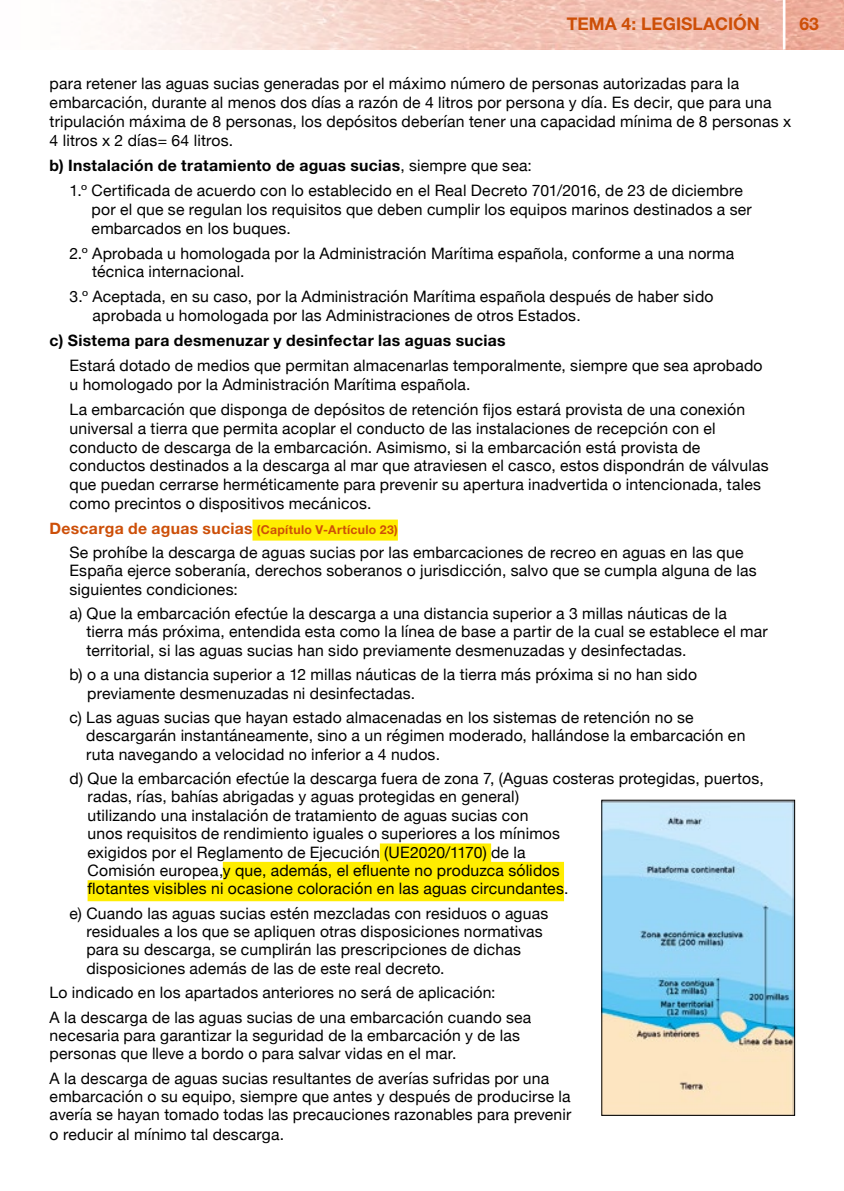
<style>
.page{position:relative;width:844px;height:1191px;background:#fff}
.page>*{position:absolute;margin:0;border:0;box-sizing:border-box;transform-origin:0 0}
.t1{font:700 17.5px "Helvetica Neue";color:#cd4f08}
.t2{font:15.75px/18.4px "Helvetica Neue";letter-spacing:.01em;color:#000}
.t3{font:700 15.75px "Helvetica Neue LT Std";letter-spacing:.02em;color:#000}
.t4{font:700 12.25px "Helvetica Neue";letter-spacing:.03em;color:#cd4f08}
.s1{font-family:"Helvetica Neue";font-weight:400}
.s2{font-size:15.75px}
</style>
<div class="page">
<img style="left:118px;top:0;width:664px;height:50px">
<img style="left:785px;top:0;width:58px;height:50px">
<div style="left:252px;top:519px;width:146px;height:21px;background:#ffed00"></div>
<div style="left:380px;top:843px;width:111px;height:21px;background:#ffed00"></div>
<div style="left:223px;top:862px;width:341px;height:21px;background:#ffed00"></div>
<div style="left:88px;top:880px;width:476px;height:21px;background:#ffed00"></div>
<img style="left:603px;top:801px;width:189px;height:312px">
<p class="t1" style="left:566px;top:13px;width:194px">TEMA 4: LEGISLACIÓN</p>
<p class="t1" style="left:799px;top:13px;width:21px">63</p>
<p class="t2" style="left:50px;top:75px;width:743px;line-height:18.9px">para retener las aguas sucias generadas por el máximo número de personas autorizadas para la embarcación, durante al menos dos días a razón de 4 litros por persona y día. Es decir, que para una tripulación máxima de 8 personas, los depósitos deberían tener una capacidad mínima de 8 personas x 4 litros x 2 días= 64 litros.</p>
<p class="t3" style="left:50px;top:156px;width:483px">b) Instalación de tratamiento de aguas sucias<span class="s1">, siempre que sea:</span></p>
<p class="t2" style="left:92px;top:182px;width:661px;line-height:18.9px;text-indent:-22px">1.º Certificada de acuerdo con lo establecido en el Real Decreto 701/2016, de 23 de diciembre por el que se regulan los requisitos que deben cumplir los equipos marinos destinados a ser embarcados en los buques.</p>
<p class="t2" style="left:92px;top:244px;width:643px;line-height:18.9px;text-indent:-23px">2.º Aprobada u homologada por la Administración Marítima española, conforme a una norma técnica internacional.</p>
<p class="t2" style="left:92px;top:288px;width:622px;line-height:18.9px;text-indent:-23px">3.º Aceptada, en su caso, por la Administración Marítima española después de haber sido aprobada u homologada por las Administraciones de otros Estados.</p>
<p class="t3" style="left:50px;top:331px;width:457px">c) Sistema para desmenuzar y desinfectar las aguas sucias</p>
<p class="t2" style="left:69px;top:357px;width:694px;line-height:18.9px">Estará dotado de medios que permitan almacenarlas temporalmente, siempre que sea aprobado u homologado por la Administración Marítima española.</p>
<p class="t2" style="left:69px;top:400px;width:700px;line-height:18.9px">La embarcación que disponga de depósitos de retención fijos estará provista de una conexión universal a tierra que permita acoplar el conducto de las instalaciones de recepción con el conducto de descarga de la embarcación. Asimismo, si la embarcación está provista de conductos destinados a la descarga al mar que atraviesen el casco, estos dispondrán de válvulas que puedan cerrarse herméticamente para prevenir su apertura inadvertida o intencionada, tales como precintos o dispositivos mecánicos.</p>
<p class="t4" style="left:50px;top:521px;width:349px"><span class="s2">Descarga de aguas sucias</span> (Capítulo V-Artículo 23)</p>
<p class="t2" style="left:69px;top:544px;width:688px">Se prohíbe la descarga de aguas sucias por las embarcaciones de recreo en aguas en las que<br>España ejerce soberanía, derechos soberanos o jurisdicción, salvo que se cumpla alguna de las siguientes condiciones:</p>
<p class="t2" style="left:86px;top:605px;width:682px;text-indent:-17px">a) Que la embarcación efectúe la descarga a una distancia superior a 3 millas náuticas de la<br>tierra más próxima, entendida esta como la línea de base a partir de la cual se establece el mar territorial, si las aguas sucias han sido previamente desmenuzadas y desinfectadas.</p>
<p class="t2" style="left:87px;top:666px;width:611px;text-indent:-18px">b) o a una distancia superior a 12 millas náuticas de la tierra más próxima si no han sido previamente desmenuzadas ni desinfectadas.</p>
<p class="t2" style="left:86px;top:709px;width:660px;text-indent:-17px">c) Las aguas sucias que hayan estado almacenadas en los sistemas de retención no se descargarán instantáneamente, sino a un régimen moderado, hallándose la embarcación en ruta navegando a velocidad no inferior a 4 nudos.</p>
<p class="t2" style="left:88px;top:770px;width:677px;text-indent:-18px">d) Que la embarcación efectúe la descarga fuera de zona 7, (Aguas costeras protegidas, puertos, radas, rías, bahías abrigadas y aguas protegidas en general)<br>utilizando una instalación de tratamiento de aguas sucias con<br>unos requisitos de rendimiento iguales o superiores a los mínimos<br>exigidos por el Reglamento de Ejecución (UE2020/1170) de la<br>Comisión europea,y que, además, el efluente no produzca sólidos<br>flotantes visibles ni ocasione coloración en las aguas circundantes.</p>
<p class="t2" style="left:86px;top:904px;width:463px;text-indent:-17px">e) Cuando las aguas sucias estén mezcladas con residuos o aguas residuales a los que se apliquen otras disposiciones normativas para su descarga, se cumplirán las prescripciones de dichas disposiciones además de las de este real decreto.</p>
<p class="t2" style="left:50px;top:981px;width:483px;line-height:24.3px">Lo indicado en los apartados anteriores no será de aplicación:<br>A la descarga de las aguas sucias de una embarcación cuando sea</p>
<p class="t2" style="left:50px;top:1027px;width:472px">necesaria para garantizar la seguridad de la embarcación y de las personas que lleve a bordo o para salvar vidas en el mar.</p>
<p class="t2" style="left:50px;top:1069px;width:523px">A la descarga de aguas sucias resultantes de averías sufridas por una embarcación o su equipo, siempre que antes y después de producirse la avería se hayan tomado todas las precauciones razonables para prevenir o reducir al mínimo tal descarga.</p>
</div>
